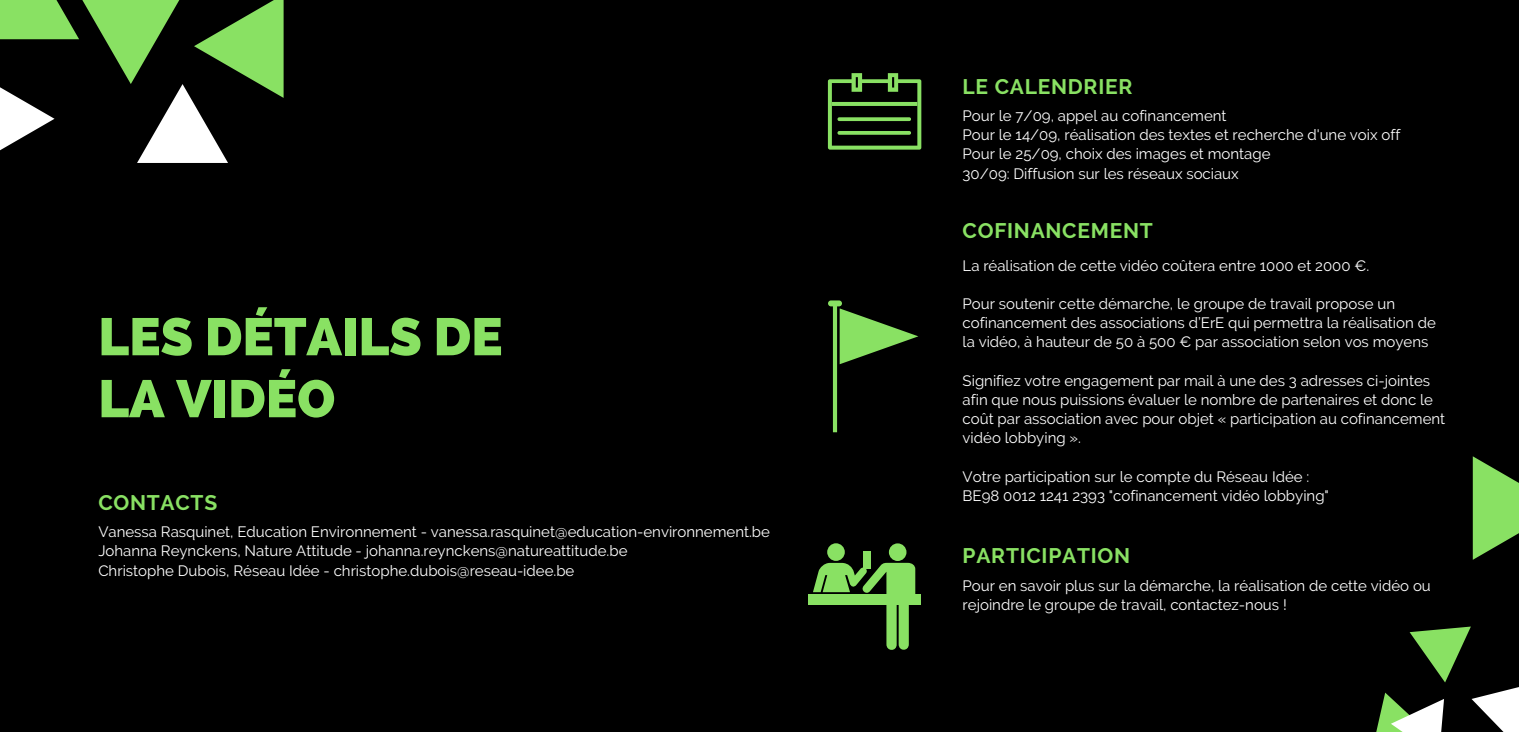
<style>
.page{position:relative;width:1519px;height:732px;background:#fff}
.page>*{position:absolute;margin:0;border:0;box-sizing:border-box;transform-origin:0 0}
.t1{font:800 52.5px/61.9px "Raleway";color:#89e163}
.t2{font:700 21px "Raleway";letter-spacing:.035em;color:#89e163}
.t3{font:15px/19.2px "Raleway";color:#fff}
</style>
<div class="page">
<div style="left:0;top:0;width:1519px;height:731px;background:#000"></div>
<svg style="left:828px;top:73px;width:94px;height:77px"></svg>
<div style="left:828px;top:300px;width:14px;height:6px;background:#89e163;border-radius:3px"></div>
<svg style="left:840px;top:308px;width:78px;height:56px"></svg>
<div style="left:827px;top:543px;width:18px;height:17px;background:#89e163;border-radius:50%"></div>
<div style="left:863px;top:551px;width:8px;height:17px;background:#89e163"></div>
<div style="left:889px;top:543px;width:17px;height:17px;background:#89e163;border-radius:50%"></div>
<svg style="left:813px;top:562px;width:102px;height:87px"></svg>
<div style="left:808px;top:594px;width:112px;height:10px;background:#89e163"></div>
<svg style="left:1473px;top:456px;width:46px;height:103px"></svg>
<svg style="left:1376px;top:626px;width:143px;height:105px"></svg>
<svg style="left:0;top:0;width:284px;height:163px"></svg>
<h1 class="t1" style="left:98px;top:305px;width:406px">LES DÉTAILS DE<br>LA VIDÉO</h1>
<h2 class="t2" style="left:98px;top:490px;width:120px">CONTACTS</h2>
<p class="t3" style="left:98px;top:522px;width:673px">Vanessa Rasquinet, Education Environnement - vanessa.rasquinet@education-environnement.be<br>Johanna Reynckens, Nature Attitude - johanna.reynckens@natureattitude.be<br>Christophe Dubois, Réseau Idée - christophe.dubois@reseau-idee.be</p>
<h2 class="t2" style="left:962px;top:74px;width:171px">LE CALENDRIER</h2>
<p class="t3" style="left:962px;top:106px;width:439px">Pour le 7/09, appel au cofinancement<br>Pour le 14/09, réalisation des textes et recherche d'une voix off Pour le 25/09, choix des images et montage<br>30/09: Diffusion sur les réseaux sociaux</p>
<h2 class="t2" style="left:962px;top:218px;width:192px">COFINANCEMENT</h2>
<p class="t3" style="left:962px;top:256px;width:408px">La réalisation de cette vidéo coûtera entre 1000 et 2000 €.</p>
<p class="t3" style="left:962px;top:294px;width:475px">Pour soutenir cette démarche, le groupe de travail propose un cofinancement des associations d’ErE qui permettra la réalisation de la vidéo, à hauteur de 50 à 500 € par association selon vos moyens</p>
<p class="t3" style="left:962px;top:370px;width:484px">Signifiez votre engagement par mail à une des 3 adresses ci-jointes afin que nous puissions évaluer le nombre de partenaires et donc le coût par association avec pour objet « participation au cofinancement vidéo lobbying ».</p>
<p class="t3" style="left:962px;top:466px;width:368px">Votre participation sur le compte du Réseau Idée :<br>BE98 0012 1241 2393 "cofinancement vidéo lobbying"</p>
<h2 class="t2" style="left:962px;top:543px;width:169px">PARTICIPATION</h2>
<p class="t3" style="left:962px;top:575px;width:470px">Pour en savoir plus sur la démarche, la réalisation de cette vidéo ou rejoindre le groupe de travail, contactez-nous !</p>
</div>
